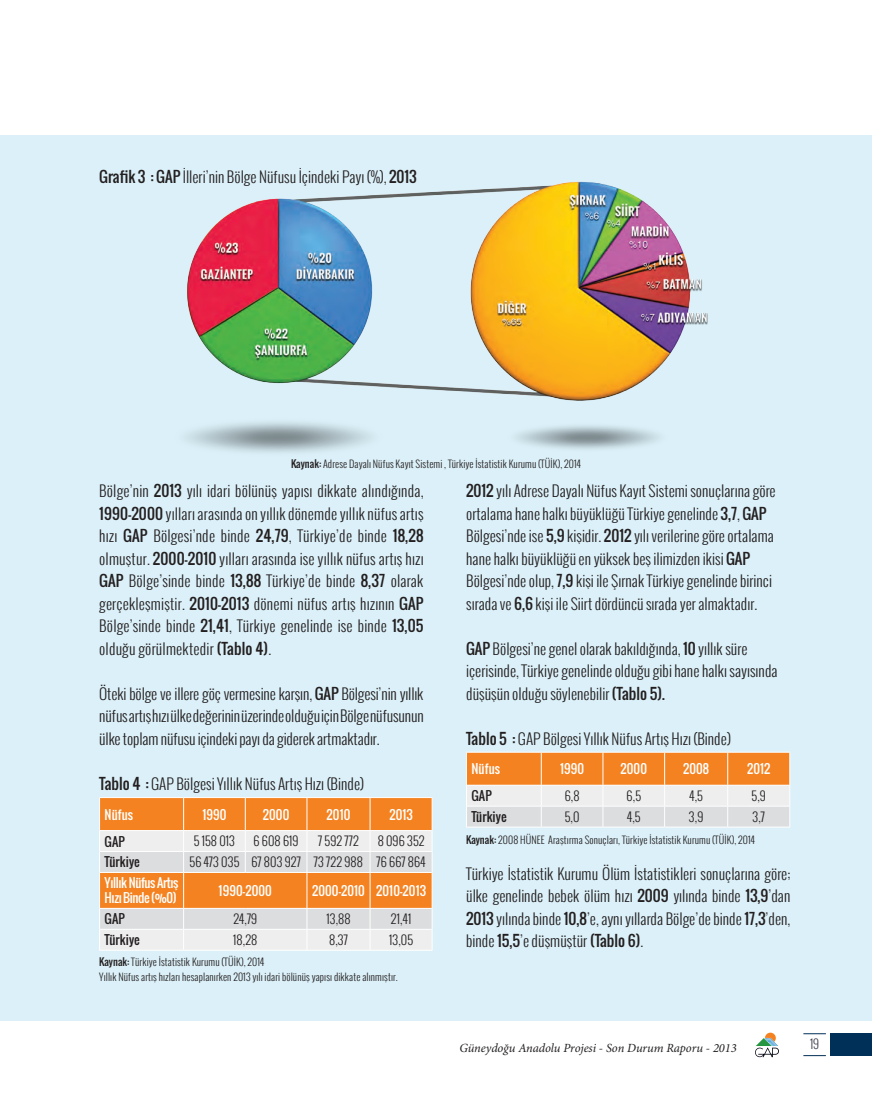
<style>
.page{position:relative;width:872px;height:1102px;background:#fff}
.page>*{position:absolute;margin:0;border:0;box-sizing:border-box;transform-origin:0 0}
.t1{font:300 15px/22.5px "Oswald";color:#231f20;text-align:justify}
.t2{font:300 12.5px "Oswald";letter-spacing:.01em;color:#231f20}
.t3{font:12.5px "Oswald";letter-spacing:.01em;color:#fff}
.t4{font:italic 12.5px "Minion Pro";letter-spacing:-.005em;color:#231f20}
.t5{font:12.5px "Oswald";letter-spacing:.01em;color:#231f20}
.t6{font:12.5px/15px "Oswald";letter-spacing:-.03em;color:#fff}
.t7{font:300 12.5px "Oswald";color:#404350}
.t8{font:300 10px "Oswald";letter-spacing:.01em;color:#231f20}
.s1{font-weight:400}
</style>
<div class="page">
<div style="left:0;top:135px;width:872px;height:885px;background:#dbf0f8"></div>
<div style="left:830px;top:1033px;width:42px;height:23px;background:#002f57"></div>
<svg style="left:755px;top:1033px;width:24px;height:24px"></svg>
<svg style="left:803px;top:1033px;width:23px;height:1px"></svg>
<svg style="left:803px;top:1055px;width:23px;height:1px"></svg>
<img style="left:187px;top:181px;width:521px;height:271px">
<hr style="left:99px;top:797px;width:85px;height:1px;background:#fff">
<hr style="left:184px;top:797px;width:61px;height:1px;background:#fff">
<hr style="left:245px;top:797px;width:62px;height:1px;background:#fff">
<hr style="left:307px;top:797px;width:63px;height:1px;background:#fff">
<hr style="left:370px;top:797px;width:62px;height:1px;background:#fff">
<svg style="left:99px;top:798px;width:334px;height:152px;background:#ecb98f"></svg>
<hr style="left:99px;top:950px;width:85px;height:1px;background:#fff">
<hr style="left:184px;top:950px;width:61px;height:1px;background:#fff">
<hr style="left:245px;top:950px;width:62px;height:1px;background:#fff">
<hr style="left:307px;top:950px;width:63px;height:1px;background:#fff">
<hr style="left:370px;top:950px;width:62px;height:1px;background:#fff">
<hr style="left:100px;top:830px;width:84px;height:1px;background:#fff">
<hr style="left:184px;top:830px;width:61px;height:1px;background:#fff">
<hr style="left:245px;top:830px;width:62px;height:1px;background:#fff">
<hr style="left:307px;top:830px;width:63px;height:1px;background:#fff">
<hr style="left:370px;top:830px;width:62px;height:1px;background:#fff">
<hr style="left:100px;top:872px;width:84px;height:1px;background:#fff">
<hr style="left:184px;top:872px;width:61px;height:1px;background:#fff">
<hr style="left:245px;top:872px;width:62px;height:1px;background:#fff">
<hr style="left:307px;top:872px;width:63px;height:1px;background:#fff">
<hr style="left:370px;top:872px;width:62px;height:1px;background:#fff">
<hr style="left:100px;top:929px;width:84px;height:1px;background:#fff">
<hr style="left:184px;top:929px;width:61px;height:1px;background:#fff">
<hr style="left:245px;top:929px;width:62px;height:1px;background:#fff">
<hr style="left:307px;top:929px;width:63px;height:1px;background:#fff">
<hr style="left:370px;top:929px;width:62px;height:1px;background:#fff">
<hr style="left:100px;top:851px;width:84px;height:1px;background:#fff">
<hr style="left:184px;top:851px;width:61px;height:1px;background:#fff">
<hr style="left:245px;top:851px;width:62px;height:1px;background:#fff">
<hr style="left:307px;top:851px;width:63px;height:1px;background:#fff">
<hr style="left:370px;top:851px;width:62px;height:1px;background:#fff">
<hr style="left:100px;top:908px;width:84px;height:1px;background:#fff">
<hr style="left:184px;top:908px;width:61px;height:1px;background:#fff">
<hr style="left:245px;top:908px;width:62px;height:1px;background:#fff">
<hr style="left:307px;top:908px;width:63px;height:1px;background:#fff">
<hr style="left:370px;top:908px;width:62px;height:1px;background:#fff">
<svg style="left:466px;top:752px;width:324px;height:75px;background:#ecbb92"></svg>
<hr style="left:466px;top:827px;width:75px;height:1px;background:#fff">
<hr style="left:541px;top:827px;width:62px;height:1px;background:#fff">
<hr style="left:603px;top:827px;width:61px;height:1px;background:#fff">
<hr style="left:664px;top:827px;width:63px;height:1px;background:#fff">
<hr style="left:727px;top:827px;width:63px;height:1px;background:#fff">
<hr style="left:467px;top:785px;width:74px;height:1px;background:#fff">
<hr style="left:541px;top:785px;width:62px;height:1px;background:#fff">
<hr style="left:603px;top:785px;width:61px;height:1px;background:#fff">
<hr style="left:664px;top:785px;width:63px;height:1px;background:#fff">
<hr style="left:727px;top:785px;width:62px;height:1px;background:#fff">
<hr style="left:467px;top:806px;width:74px;height:1px;background:#fff">
<hr style="left:541px;top:806px;width:62px;height:1px;background:#fff">
<hr style="left:603px;top:806px;width:61px;height:1px;background:#fff">
<hr style="left:664px;top:806px;width:63px;height:1px;background:#fff">
<hr style="left:727px;top:806px;width:62px;height:1px;background:#fff">
<p class="t1" style="left:99px;top:166px;width:319px"><span class="s1">Grafik 3 : GAP</span> İlleri’nin Bölge Nüfusu İçindeki Payı (%), <span class="s1">2013</span></p>
<p class="t8" style="left:291px;top:457px;width:291px"><span class="s1">Kaynak:</span> Adrese Dayalı Nüfus Kayıt Sistemi , Türkiye İstatistik Kurumu (TÜİK), 2014</p>
<p class="t1" style="left:99px;top:480px;width:326px">Bölge’nin <span class="s1">2013</span> yılı idari bölünüş yapısı dikkate alındığında, <span class="s1">1990-2000</span> yılları arasında on yıllık dönemde yıllık nüfus artış hızı <span class="s1">GAP</span> Bölgesi’nde binde <span class="s1">24,79</span>, Türkiye’de binde <span class="s1">18,28 </span>olmuştur. <span class="s1">2000-2010</span> yılları arasında ise yıllık nüfus artış hızı <span class="s1">GAP</span> Bölge’sinde binde <span class="s1">13,88</span> Türkiye’de binde <span class="s1">8,37</span> olarak gerçekleşmiştir. <span class="s1">2010-2013</span> dönemi nüfus artış hızının <span class="s1">GAP </span>Bölge’sinde binde <span class="s1">21,41</span>, Türkiye genelinde ise binde <span class="s1">13,05 </span>olduğu görülmektedir <span class="s1">(Tablo 4)</span>.</p>
<p class="t1" style="left:99px;top:682px;width:326px">Öteki bölge ve illere göç vermesine karşın, <span class="s1">GAP</span> Bölgesi’nin yıllık nüfus artış hızı ülke değerinin üzerinde olduğu için Bölge nüfusunun ülke toplam nüfusu içindeki payı da giderek artmaktadır.</p>
<p class="t1" style="left:99px;top:772px;width:266px"><span class="s1">Tablo 4 :</span> GAP Bölgesi Yıllık Nüfus Artış Hızı (Binde)</p>
<p class="t3" style="left:105px;top:805px;width:30px">Nüfus</p>
<p class="t3" style="left:202px;top:805px;width:26px">1990</p>
<p class="t3" style="left:263px;top:805px;width:28px">2000</p>
<p class="t3" style="left:326px;top:805px;width:25px">2010</p>
<p class="t3" style="left:389px;top:805px;width:25px">2013</p>
<p class="t5" style="left:105px;top:832px;width:22px">GAP</p>
<p class="t2" style="left:194px;top:833px;width:43px">5 158 013</p>
<p class="t2" style="left:254px;top:833px;width:47px">6 608 619</p>
<p class="t2" style="left:318px;top:833px;width:42px">7 592 772</p>
<p class="t2" style="left:378px;top:833px;width:48px">8 096 352</p>
<p class="t5" style="left:105px;top:853px;width:37px">Türkiye</p>
<p class="t2" style="left:190px;top:853px;width:51px">56 473 035</p>
<p class="t2" style="left:251px;top:853px;width:51px">67 803 927</p>
<p class="t2" style="left:314px;top:853px;width:51px">73 722 988</p>
<p class="t2" style="left:377px;top:853px;width:50px">76 667 864</p>
<p class="t6" style="left:105px;top:875px;width:76px">Yıllık Nüfus Artış<br>Hızı Binde (%0)</p>
<p class="t3" style="left:219px;top:881px;width:55px">1990-2000</p>
<p class="t3" style="left:312px;top:881px;width:54px">2000-2010</p>
<p class="t3" style="left:376px;top:881px;width:51px">2010-2013</p>
<p class="t5" style="left:105px;top:909px;width:22px">GAP</p>
<p class="t2" style="left:233px;top:910px;width:25px">24,79</p>
<p class="t2" style="left:326px;top:910px;width:26px">13,88</p>
<p class="t2" style="left:391px;top:910px;width:22px">21,41</p>
<p class="t5" style="left:105px;top:930px;width:37px">Türkiye</p>
<p class="t2" style="left:233px;top:931px;width:26px">18,28</p>
<p class="t2" style="left:329px;top:931px;width:20px">8,37</p>
<p class="t2" style="left:389px;top:931px;width:25px">13,05</p>
<p class="t8" style="left:99px;top:955px;width:166px"><span class="s1">Kaynak:</span> Türkiye İstatistik Kurumu (TÜİK), 2014</p>
<p class="t8" style="left:99px;top:970px;width:300px">Yıllık Nüfus artış hızları hesaplanırken 2013 yılı idari bölünüş yapısı dikkate alınmıştır.</p>
<p class="t1" style="left:466px;top:480px;width:311px;text-align:left"><span class="s1">2012</span> yılı Adrese Dayalı Nüfus Kayıt Sistemi sonuçlarına göre ortalama hane halkı büyüklüğü Türkiye genelinde <span class="s1">3,7</span>, <span class="s1">GAP </span>Bölgesi’nde ise <span class="s1">5,9</span> kişidir. <span class="s1">2012</span> yılı verilerine göre ortalama hane halkı büyüklüğü en yüksek beş ilimizden ikisi <span class="s1">GAP </span>Bölgesi’nde olup, <span class="s1">7,9</span> kişi ile Şırnak Türkiye genelinde birinci sırada ve <span class="s1">6,6</span> kişi ile Siirt dördüncü sırada yer almaktadır.</p>
<p class="t1" style="left:466px;top:637px;width:313px;text-align:left"><span class="s1">GAP</span> Bölgesi’ne genel olarak bakıldığında, <span class="s1">10</span> yıllık süre içerisinde, Türkiye genelinde olduğu gibi hane halkı sayısında düşüşün olduğu söylenebilir <span class="s1">(Tablo 5).</span></p>
<p class="t1" style="left:466px;top:727px;width:266px"><span class="s1">Tablo 5 :</span> GAP Bölgesi Yıllık Nüfus Artış Hızı (Binde)</p>
<p class="t3" style="left:471px;top:759px;width:30px">Nüfus</p>
<p class="t3" style="left:560px;top:759px;width:26px">1990</p>
<p class="t3" style="left:620px;top:759px;width:28px">2000</p>
<p class="t3" style="left:683px;top:759px;width:28px">2008</p>
<p class="t3" style="left:747px;top:759px;width:25px">2012</p>
<p class="t5" style="left:471px;top:786px;width:22px">GAP</p>
<p class="t2" style="left:564px;top:787px;width:16px">6,8</p>
<p class="t2" style="left:626px;top:787px;width:16px">6,5</p>
<p class="t2" style="left:689px;top:787px;width:15px">4,5</p>
<p class="t2" style="left:751px;top:787px;width:16px">5,9</p>
<p class="t5" style="left:471px;top:807px;width:37px">Türkiye</p>
<p class="t2" style="left:565px;top:808px;width:16px">5,0</p>
<p class="t2" style="left:627px;top:808px;width:15px">4,5</p>
<p class="t2" style="left:689px;top:808px;width:16px">3,9</p>
<p class="t2" style="left:752px;top:808px;width:14px">3,7</p>
<p class="t8" style="left:466px;top:833px;width:290px"><span class="s1">Kaynak:</span> 2008 HÜNEE Araştırma Sonuçları, Türkiye İstatistik Kurumu (TÜİK), 2014</p>
<p class="t1" style="left:466px;top:862px;width:326px">Türkiye İstatistik Kurumu Ölüm İstatistikleri sonuçlarına göre; ülke genelinde bebek ölüm hızı <span class="s1">2009</span> yılında binde <span class="s1">13,9</span>’dan <span class="s1">2013</span> yılında binde <span class="s1">10,8</span>’e, aynı yıllarda Bölge’de binde <span class="s1">17,3</span>’den, binde <span class="s1">15,5</span>’e düşmüştür <span class="s1">(Tablo 6)</span>.</p>
<p class="t4" style="left:459px;top:1041px;width:279px">Güneydoğu Anadolu Projesi - Son Durum Raporu - 2013</p>
<p class="t7" style="left:810px;top:1035px;width:11px">19</p>
</div>
